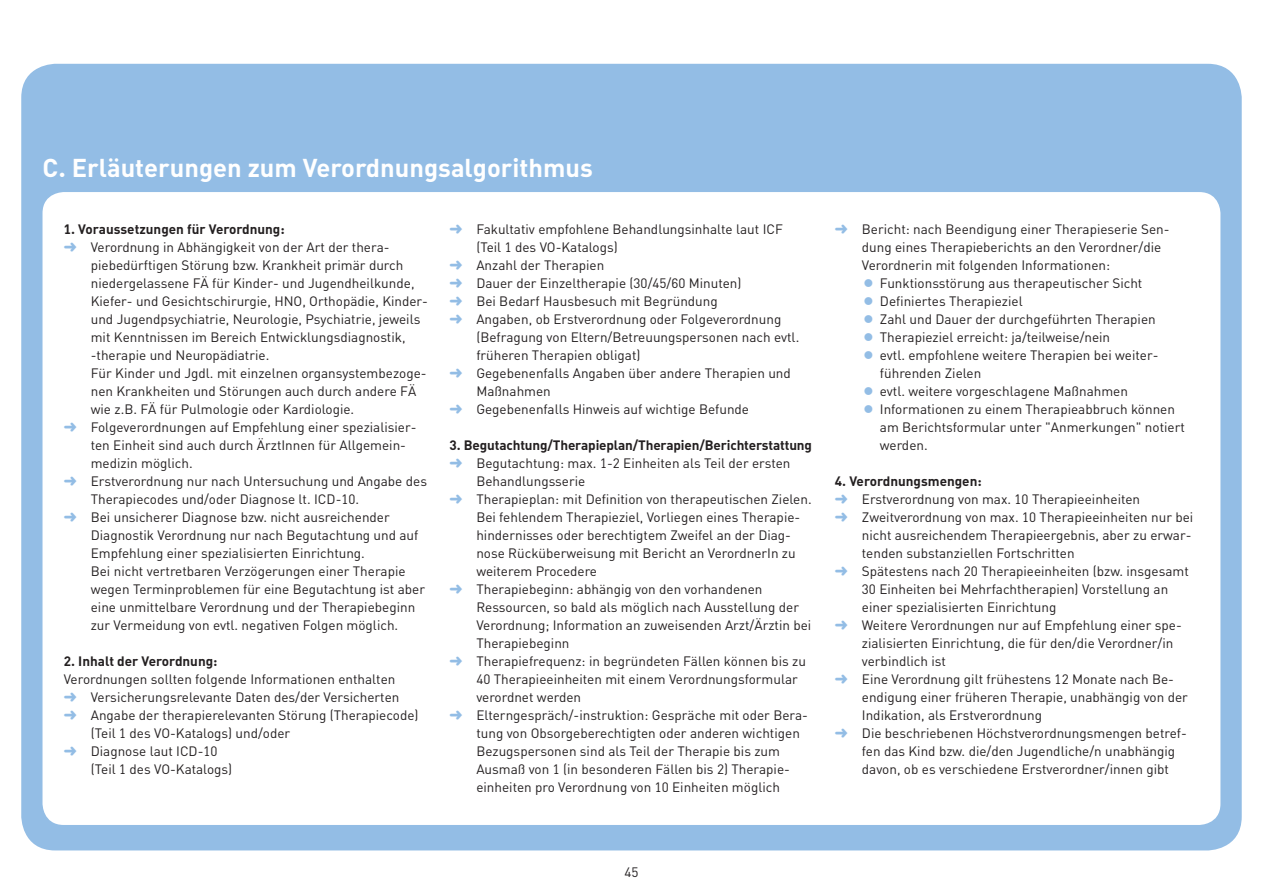
<style>
.page{position:relative;width:1263px;height:893px;background:#fff}
.page>*{position:absolute;margin:0;border:0;box-sizing:border-box;transform-origin:0 0}
.t1{font:700 25.5px "CADIN";color:#fff}
.t2{font:13.5px/18px "CADIN";color:#231f20}
.t3{font:700 13.5px "CADIN";letter-spacing:-.01em;color:#231f20}
.s1{color:#93bde5}
</style>
<div class="page">
<div style="left:21px;top:64px;width:1221px;height:786px;background:#93bde5;border-radius:34px"></div>
<div style="left:43px;top:192px;width:1177px;height:633px;background:#fff;border-radius:21px"></div>
<h1 class="t1" style="left:43px;top:151px;width:552px">C. Erläuterungen zum Verordnungsalgorithmus</h1>
<p class="t3" style="left:64px;top:220px;width:222px">1. Voraussetzungen für Verordnung:</p>
<p class="t2" style="left:64px;top:238px;width:327px"><span class="s1">➜</span> Verordnung in Abhängigkeit von der Art der thera-</p>
<p class="t2" style="left:91px;top:256px;width:314px">piebedürftigen Störung bzw. Krankheit primär durch</p>
<p class="t2" style="left:91px;top:274px;width:325px">niedergelassene FÄ für Kinder- und Jugendheilkunde,</p>
<p class="t2" style="left:91px;top:292px;width:339px">Kiefer- und Gesichtschirurgie, HNO, Orthopädie, Kinder-</p>
<p class="t2" style="left:91px;top:310px;width:331px">und Jugendpsychiatrie, Neurologie, Psychiatrie, jeweils</p>
<p class="t2" style="left:91px;top:328px;width:316px">mit Kenntnissen im Bereich Entwicklungsdiagnostik,</p>
<p class="t2" style="left:91px;top:346px;width:180px">-therapie und Neuropädiatrie.</p>
<p class="t2" style="left:91px;top:364px;width:337px">Für Kinder und Jgdl. mit einzelnen organsystembezoge-</p>
<p class="t2" style="left:91px;top:382px;width:327px">nen Krankheiten und Störungen auch durch andere FÄ</p>
<p class="t2" style="left:91px;top:400px;width:265px">wie z.B. FÄ für Pulmologie oder Kardiologie.</p>
<p class="t2" style="left:64px;top:418px;width:354px"><span class="s1">➜</span> Folgeverordnungen auf Empfehlung einer spezialisier-</p>
<p class="t2" style="left:91px;top:436px;width:315px">ten Einheit sind auch durch ÄrztInnen für Allgemein-</p>
<p class="t2" style="left:91px;top:454px;width:104px">medizin möglich.</p>
<p class="t2" style="left:64px;top:472px;width:365px"><span class="s1">➜</span> Erstverordnung nur nach U ntersuchung und Angabe des</p>
<p class="t2" style="left:91px;top:490px;width:270px">Therapiecodes und/oder Diagnose lt. ICD-10.</p>
<p class="t2" style="left:64px;top:508px;width:327px"><span class="s1">➜</span> Bei unsicherer Diagnose bzw. nicht ausreichender</p>
<p class="t2" style="left:91px;top:526px;width:329px">Diagnostik Verordnung nur nach Begutachtung und auf</p>
<p class="t2" style="left:91px;top:544px;width:276px">Empfehlung einer spezialisierten Einrichtung.</p>
<p class="t2" style="left:91px;top:562px;width:316px">Bei nicht vertretbaren Verzögerungen einer Therapie</p>
<p class="t2" style="left:91px;top:580px;width:336px">wegen Terminproblemen für eine Begutachtung ist aber</p>
<p class="t2" style="left:91px;top:598px;width:326px">eine unmittelbare Verordnung und der Therapiebeginn</p>
<p class="t2" style="left:91px;top:616px;width:309px">zur Vermeidung von evtl. negativen Folgen möglich.</p>
<p class="t3" style="left:64px;top:652px;width:155px">2. Inhalt der Verordnung:</p>
<p class="t2" style="left:64px;top:670px;width:333px">Verordnungen sollten folgende Informationen enthalten</p>
<p class="t2" style="left:64px;top:688px;width:337px"><span class="s1">➜</span> Versicherungsrelevante Daten des/der Versicherten</p>
<p class="t2" style="left:64px;top:706px;width:356px"><span class="s1">➜</span> Angabe der therapierelevanten Störung (Therapiecode)</p>
<p class="t2" style="left:91px;top:724px;width:201px">(Teil 1 des VO-Katalogs) und/oder</p>
<p class="t2" style="left:64px;top:742px;width:155px"><span class="s1">➜</span> Diagnose laut ICD-10</p>
<p class="t2" style="left:91px;top:760px;width:143px">(Teil 1 des VO-Katalogs)</p>
<p class="t2" style="left:449px;top:220px;width:335px"><span class="s1">➜</span> Fakultativ empfohlene Behandlungsinhalte laut ICF</p>
<p class="t2" style="left:476px;top:238px;width:143px">(Teil 1 des VO-Katalogs)</p>
<p class="t2" style="left:449px;top:256px;width:157px"><span class="s1">➜</span> Anzahl der Therapien</p>
<p class="t2" style="left:449px;top:274px;width:294px"><span class="s1">➜</span> Dauer der Einzeltherapie (30/45/60 Minuten)</p>
<p class="t2" style="left:449px;top:292px;width:270px"><span class="s1">➜</span> Bei Bedarf Hausbesuch mit Begründung</p>
<p class="t2" style="left:449px;top:310px;width:334px"><span class="s1">➜</span> Angaben, ob Erstverordnung oder Folgeverordnung</p>
<p class="t2" style="left:476px;top:328px;width:324px">(Befragung von Eltern/Betreuungspersonen nach evtl.</p>
<p class="t2" style="left:476px;top:346px;width:166px">früheren Therapien obligat)</p>
<p class="t2" style="left:449px;top:364px;width:343px"><span class="s1">➜</span> Gegebenenfalls Angaben über andere Therapien und</p>
<p class="t2" style="left:476px;top:382px;width:76px">Maßnahmen</p>
<p class="t2" style="left:449px;top:400px;width:301px"><span class="s1">➜</span> Gegebenenfalls Hinweis auf wichtige Befunde</p>
<p class="t3" style="left:449px;top:436px;width:364px">3. Begutachtung/Therapieplan/Therapien/Berichterstattung</p>
<p class="t2" style="left:449px;top:454px;width:343px"><span class="s1">➜</span> Begutachtung: max. 1-2 Einheiten als Teil der ersten</p>
<p class="t2" style="left:476px;top:472px;width:110px">Behandlungsserie</p>
<p class="t2" style="left:449px;top:490px;width:364px"><span class="s1">➜</span> Therapieplan: mit Definition von therapeutischen Zielen.</p>
<p class="t2" style="left:476px;top:508px;width:325px">Bei fehlendem Therapieziel, Vorliegen eines Therapie-</p>
<p class="t2" style="left:476px;top:526px;width:316px">hindernisses oder berechtigtem Zweifel an der Diag-</p>
<p class="t2" style="left:476px;top:544px;width:321px">nose Rücküberweisung mit Bericht an VerordnerIn zu</p>
<p class="t2" style="left:476px;top:562px;width:122px">weiterem Procedere</p>
<p class="t2" style="left:449px;top:580px;width:315px"><span class="s1">➜</span> Therapiebeginn: abhängig von den vorhandenen</p>
<p class="t2" style="left:476px;top:598px;width:324px">Ressourcen, so bald als möglich nach Ausstellung der</p>
<p class="t2" style="left:476px;top:616px;width:336px">Verordnung; Information an zuweisenden Arzt/Ärztin bei</p>
<p class="t2" style="left:476px;top:634px;width:95px">Therapiebeginn</p>
<p class="t2" style="left:449px;top:652px;width:358px"><span class="s1">➜</span> Therapiefrequenz: in begründeten Fällen können bis zu</p>
<p class="t2" style="left:476px;top:670px;width:323px">40 Therapieeinheiten mit einem Verordnungsformular</p>
<p class="t2" style="left:476px;top:688px;width:106px">verordnet werden</p>
<p class="t2" style="left:449px;top:706px;width:360px"><span class="s1">➜</span> Elterngespräch/-instruktion: Gespräche mit oder Bera-</p>
<p class="t2" style="left:476px;top:724px;width:325px">tung von Obsorgeberechtigten oder anderen wichtigen</p>
<p class="t2" style="left:476px;top:742px;width:305px">Bezugspersonen sind als Teil der Therapie bis zum</p>
<p class="t2" style="left:476px;top:760px;width:313px">Ausmaß von 1 (in besonderen Fällen bis 2) Therapie-</p>
<p class="t2" style="left:476px;top:778px;width:305px">einheiten pro Verordnung von 10 Einheiten möglich</p>
<p class="t2" style="left:862px;top:220px;width:309px;text-indent:-27px"><span class="s1">➜</span> Bericht: nach Beendigung einer Therapieserie Sen&shy;dung eines Therapieberichts an den Verordner/die<br>Verordnerin mit folgenden Informationen:</p>
<p class="t2" style="left:863px;top:274px;width:281px"><span class="s1">●</span> Funktionsstörung aus therapeutischer Sicht</p>
<p class="t2" style="left:863px;top:292px;width:161px"><span class="s1">●</span> Definiertes Therapieziel</p>
<p class="t2" style="left:863px;top:310px;width:294px"><span class="s1">●</span> Zahl und Dauer der durchgeführten Therapien</p>
<p class="t2" style="left:863px;top:328px;width:248px"><span class="s1">●</span> Therapieziel erreicht: ja/teilweise/nein</p>
<p class="t2" style="left:880px;top:346px;width:278px;text-indent:-16px"><span class="s1">●</span> evtl. empfohlene weitere Therapien bei weiter&shy;führenden Zielen</p>
<p class="t2" style="left:863px;top:382px;width:266px"><span class="s1">●</span> evtl. weitere vorgeschlagene Maßnahmen</p>
<p class="t2" style="left:880px;top:400px;width:306px;text-indent:-16px"><span class="s1">●</span> Informationen zu einem Therapieabbruch können am Berichtsformular unter "Anmerkungen" notiert werden.</p>
<p class="t3" style="left:835px;top:472px;width:148px">4. Verordnungsmengen:</p>
<p class="t2" style="left:835px;top:490px;width:307px"><span class="s1">➜</span> Erstverordnung von max. 10 Therapieeinheiten</p>
<p class="t2" style="left:835px;top:508px;width:360px"><span class="s1">➜</span> Zweitverordnung von max. 10 Therapieeinheiten nur bei</p>
<p class="t2" style="left:862px;top:526px;width:331px">nicht ausreichendem Therapieergebnis, aber zu erwar-</p>
<p class="t2" style="left:862px;top:544px;width:214px">tenden substanziellen Fortschritten</p>
<p class="t2" style="left:835px;top:562px;width:355px"><span class="s1">➜</span> Spätestens nach 20 Therapieeinheiten (bzw. insgesamt</p>
<p class="t2" style="left:862px;top:580px;width:308px">30 Einheiten bei Mehrfachtherapien) Vorstellung an</p>
<p class="t2" style="left:862px;top:598px;width:196px">einer spezialisierten Einrichtung</p>
<p class="t2" style="left:835px;top:616px;width:348px"><span class="s1">➜</span> Weitere Verordnungen nur auf Empfehlung einer spe-</p>
<p class="t2" style="left:862px;top:634px;width:313px">zialisierten Einrichtung, die für den/die Verordner/in</p>
<p class="t2" style="left:862px;top:652px;width:85px">verbindlich ist</p>
<p class="t2" style="left:835px;top:670px;width:341px"><span class="s1">➜</span> Eine Verordnung gilt frühestens 12 Monate nach Be-</p>
<p class="t2" style="left:862px;top:688px;width:327px">endigung einer früheren Therapie, unabhängig von der</p>
<p class="t2" style="left:862px;top:706px;width:182px">Indikation, als Erstverordnung</p>
<p class="t2" style="left:835px;top:724px;width:353px"><span class="s1">➜</span> Die beschriebenen Höchstverordnungsmengen betref-</p>
<p class="t2" style="left:862px;top:742px;width:315px">fen das Kind bzw. die/den Jugendliche/n unabhängig</p>
<p class="t2" style="left:862px;top:760px;width:309px">davon, ob es verschiedene Erstverordner/innen gibt</p>
<p class="t2" style="left:624px;top:863px;width:16px">45</p>
</div>
